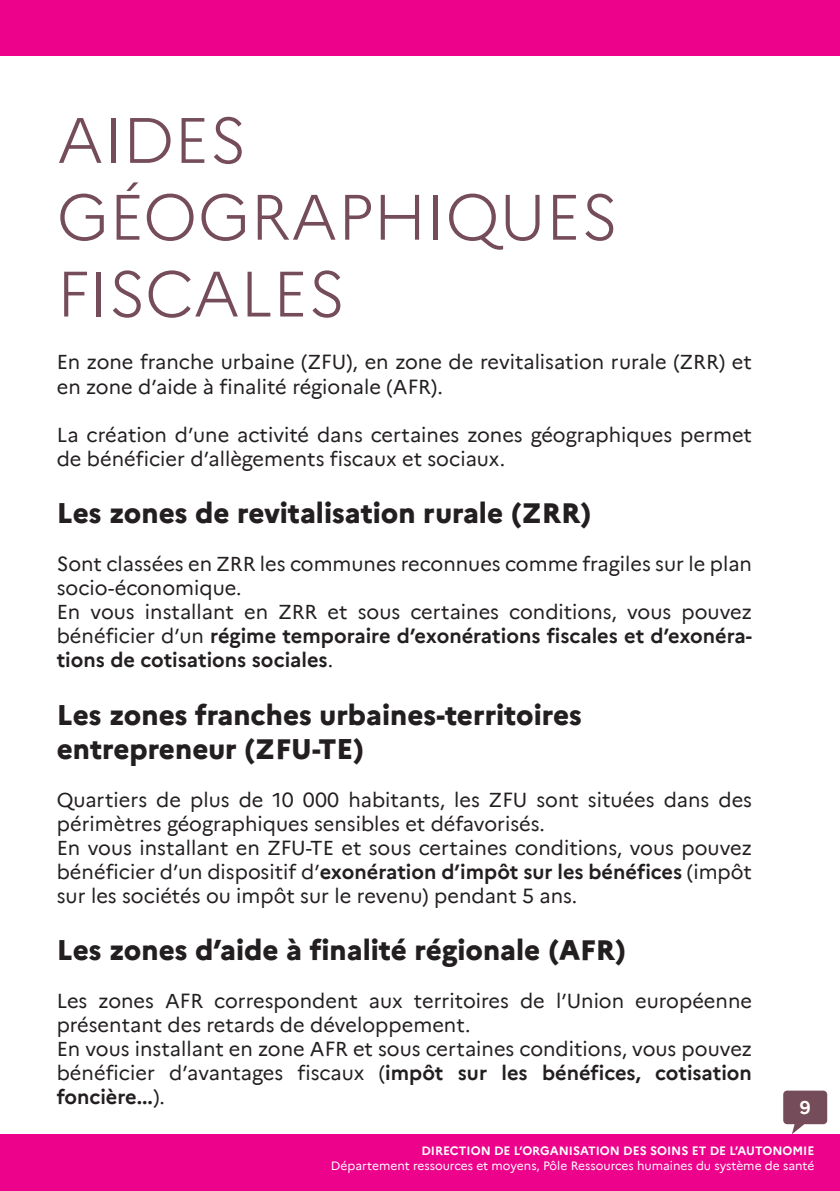
<style>
.page{position:relative;width:840px;height:1191px;background:#fff}
.page>*{position:absolute;margin:0;border:0;box-sizing:border-box;transform-origin:0 0}
.t1{font:300 64px/76.8px "Marianne";color:#754c5a}
.t2{font:800 28px/33.6px "Marianne";color:#231f20}
.t3{font:20px/24px "Marianne";color:#231f20}
.t4{font:700 18px "Marianne";color:#fffef8}
.t5{font:12px "Marianne";color:#fff}
.t6{font:700 12px "Marianne";color:#fff}
.s1{font-size:20.2px}
.s2{font-weight:700}
</style>
<div class="page">
<svg style="left:783px;top:1090px;width:43px;height:44px"></svg>
<div style="left:0;top:1134px;width:839px;height:57px;background:#ed028c"></div>
<div style="left:0;top:0;width:839px;height:56px;background:#ed028c"></div>
<h1 class="t1" style="left:57px;top:97px;width:563px">AIDES<br>GÉOGRAPHIQUES<br>FISCALES</h1>
<p class="t3" style="left:57px;top:348px;width:696px">En zone franche urbaine (ZFU), en zone de revitalisation rurale (ZRR) et en zone d’aide à finalité régionale (AFR)<span class="s1">.</span></p>
<p class="t3" style="left:57px;top:421px;width:696px">La création d’une activité dans certaines zones géographiques permet de bénéficier d’allègements fiscaux et sociaux.</p>
<h2 class="t2" style="left:57px;top:494px;width:536px">Les zones de revitalisation rurale (ZRR)</h2>
<p class="t3" style="left:57px;top:550px;width:696px">Sont classées en ZRR les communes reconnues comme fragiles sur le plan socio-économique.<br>En vous installant en ZRR et sous certaines conditions, vous pouvez bénéficier d’un <span class="s2">régime temporaire d’exonérations fiscales et d’exonéra&shy;tions de cotisations sociales</span>.</p>
<h2 class="t2" style="left:57px;top:696px;width:526px">Les zones franches urbaines-territoires entrepreneur (ZFU-TE)</h2>
<p class="t3" style="left:57px;top:786px;width:696px">Quartiers de plus de 10 000 habitants, les ZFU sont situées dans des périmètres géographiques sensibles et défavorisés.<br>En vous installant en ZFU-TE et sous certaines conditions, vous pouvez bénéficier d’un dispositif d’<span class="s2">exonération d’impôt sur les bénéfices</span> (impôt sur les sociétés ou impôt sur le revenu) pendant 5 ans.</p>
<h2 class="t2" style="left:57px;top:931px;width:570px">Les zones d’aide à finalité régionale (AFR)</h2>
<p class="t3" style="left:57px;top:987px;width:696px">Les zones AFR correspondent aux territoires de l’Union européenne présentant des retards de développement.<br>En vous installant en zone AFR et sous certaines conditions, vous pouvez bénéficier d’avantages fiscaux (<span class="s2">impôt sur les bénéfices, cotisation foncière...</span>).</p>
<p class="t4" style="left:799px;top:1093px;width:12px">9</p>
<p class="t6" style="left:421px;top:1141px;width:394px">DIRECTION DE L’ORGANISATION DES SOINS ET DE L’AUTONOMIE</p>
<p class="t5" style="left:331px;top:1156px;width:485px">Département ressources et moyens, Pôle Ressources humaines du système de santé</p>
</div>
